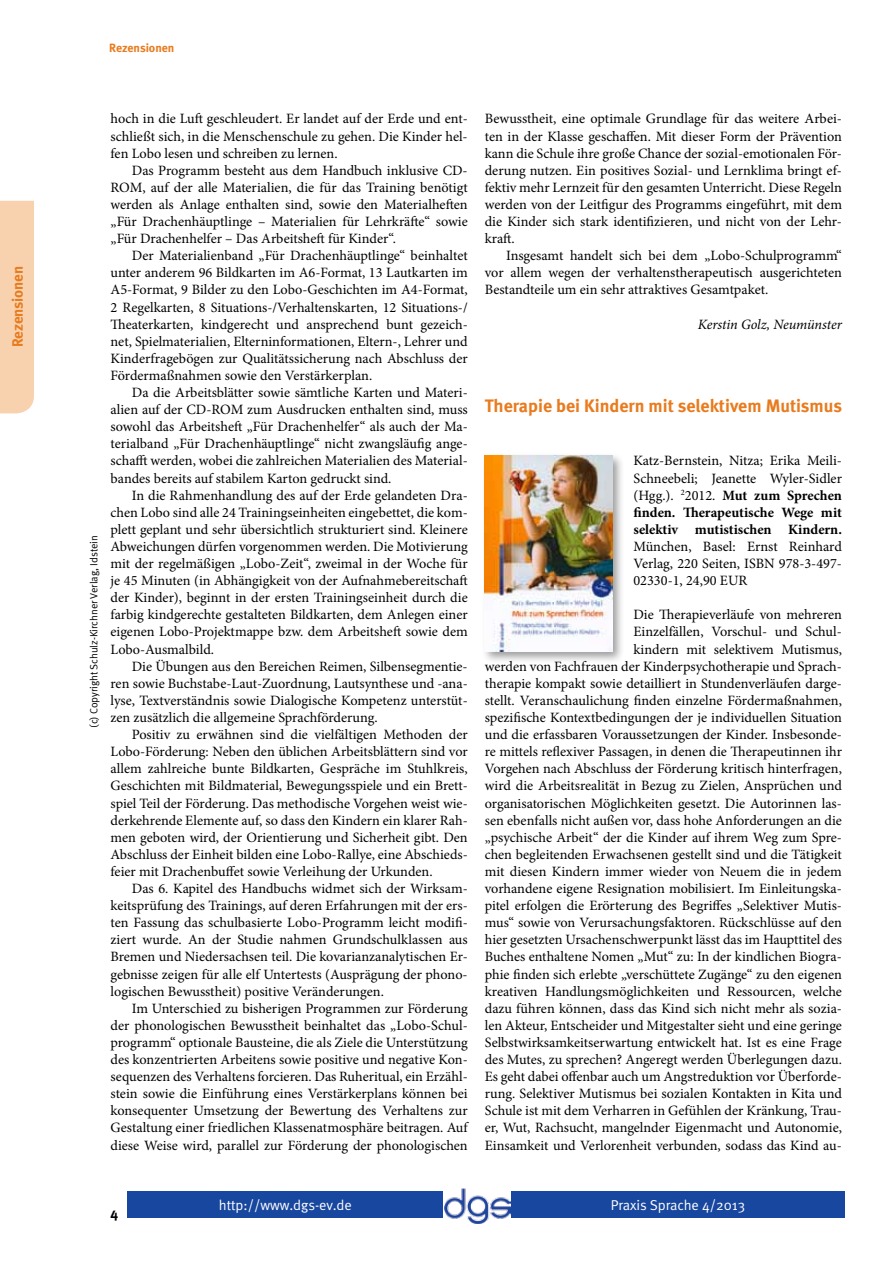
<style>
.page{position:relative;width:893px;height:1263px;background:#fff}
.page>*{position:absolute;margin:0;border:0;box-sizing:border-box;transform-origin:0 0}
.t1{font:700 18px "Meta";color:#e87b1e}
.t2{font:700 15px "Meta";color:#e87b1e}
.t3{font:14.25px/17.1px "Minion Pro";color:#000;text-align:justify}
.t4{font:14.25px "Meta Normal";color:#fff}
.t5{font:italic 14.25px "Minion Pro";letter-spacing:-.01em;color:#000}
.t6{font:700 14.25px "Meta";color:#000}
.t7{font:700 12px "Meta";color:#e87b1e}
.t8{font:10.5px "Meta Normal";color:#000}
.s1{font-weight:700}
</style>
<div class="page">
<div style="left:0;top:201px;width:34px;height:212px;background:#f8d1ae"></div>
<div style="left:511px;top:1191px;width:334px;height:27px;background:#17479e"></div>
<div style="left:128px;top:1191px;width:315px;height:27px;background:#17479e"></div>
<img style="left:444px;top:1188px;width:66px;height:36px">
<div style="left:481px;top:452px;width:143px;height:212px;background:#000;opacity:.4"></div>
<img style="left:485px;top:456px;width:127px;height:195px">
<p class="t2" style="left:9px;top:347px;width:83px;rotate:-90deg">Rezensionen</p>
<p class="t7" style="left:109px;top:41px;width:67px">Rezensionen</p>
<p class="t8" style="left:88px;top:728px;width:194px;rotate:-90deg">(c) Copyright Schulz-Kirchner Verlag, Idstein</p>
<p class="t3" style="left:111px;top:110px;width:359px">hoch in die Luft geschleudert. Er landet auf der Erde und ent&shy;schließt sich, in die Menschenschule zu gehen. Die Kinder hel&shy;fen Lobo lesen und schreiben zu lernen.</p>
<p class="t3" style="left:111px;top:162px;width:359px;text-indent:21px">Das Programm besteht aus dem Handbuch inklusive CD-ROM, auf der alle Materialien, die für das Training benötigt werden als Anlage enthalten sind, sowie den Materialheften „Für Drachenhäuptlinge – Materialien für Lehrkräfte“ sowie „Für Drachenhelfer – Das Arbeitsheft für Kinder“.</p>
<p class="t3" style="left:111px;top:247px;width:359px;text-indent:21px">Der Materialienband „Für Drachenhäuptlinge“ beinhaltet unter anderem 96 Bildkarten im A6-Format, 13 Lautkarten im A5-Format, 9 Bilder zu den Lobo-Geschichten im A4-Format, 2 Regelkarten, 8 Situations-/Verhaltenskarten, 12 Situations-/ Theaterkarten, kindgerecht und ansprechend bunt gezeich&shy;net, Spielmaterialien, Elterninformationen, Eltern-, Lehrer und Kinderfragebögen zur Qualitätssicherung nach Abschluss der Fördermaßnahmen sowie den Verstärkerplan.</p>
<p class="t3" style="left:111px;top:384px;width:359px;text-indent:21px">Da die Arbeitsblätter sowie sämtliche Karten und Materi&shy;alien auf der CD-ROM zum Ausdrucken enthalten sind, muss sowohl das Arbeitsheft „Für Drachenhelfer“ als auch der Ma&shy;terialband „Für Drachenhäuptlinge“ nicht zwangsläufig ange&shy;schafft werden, wobei die zahlreichen Materialien des Material&shy;bandes bereits auf stabilem Karton gedruckt sind.</p>
<p class="t3" style="left:111px;top:487px;width:359px;text-indent:21px">In die Rahmenhandlung des auf der Erde gelandeten Dra&shy;chen Lobo sind alle 24 Trainingseinheiten eingebettet, die kom&shy;plett geplant und sehr übersichtlich strukturiert sind. Kleinere Abweichungen dürfen vorgenommen werden. Die Motivierung mit der regelmäßigen „Lobo-Zeit“, zweimal in der Woche für je 45 Minuten (in Abhängigkeit von der Aufnahmebereitschaft der Kinder), beginnt in der ersten Trainingseinheit durch die farbig kindgerechte gestalteten Bildkarten, dem Anlegen einer eigenen Lobo-Projektmappe bzw. dem Arbeitsheft sowie dem Lobo-Ausmalbild.</p>
<p class="t3" style="left:111px;top:658px;width:359px;text-indent:21px">Die Übungen aus den Bereichen Reimen, Silbensegmentie&shy;ren sowie Buchstabe-Laut-Zuordnung, Lautsynthese und -ana&shy;lyse, Textverständnis sowie Dialogische Kompetenz unterstüt&shy;zen zusätzlich die allgemeine Sprachförderung.</p>
<p class="t3" style="left:111px;top:726px;width:359px;text-indent:21px">Positiv zu erwähnen sind die vielfältigen Methoden der Lobo-Förderung: Neben den üblichen Arbeitsblättern sind vor allem zahlreiche bunte Bildkarten, Gespräche im Stuhlkreis, Geschichten mit Bildmaterial, Bewegungsspiele und ein Brett&shy;spiel Teil der Förderung. Das methodische Vorgehen weist wie&shy;derkehrende Elemente auf, so dass den Kindern ein klarer Rah&shy;men geboten wird, der Orientierung und Sicherheit gibt. Den Abschluss der Einheit bilden eine Lobo-Rallye, eine Abschieds&shy;feier mit Drachenbuffet sowie Verleihung der Urkunden.</p>
<p class="t3" style="left:111px;top:880px;width:359px;text-indent:21px">Das 6. Kapitel des Handbuchs widmet sich der Wirksam&shy;keitsprüfung des Trainings, auf deren Erfahrungen mit der ers&shy;ten Fassung das schulbasierte Lobo-Programm leicht modifi&shy;ziert wurde. An der Studie nahmen Grundschulklassen aus Bremen und Niedersachsen teil. Die kovarianzanalytischen Er&shy;gebnisse zeigen für alle elf Untertests (Ausprägung der phono&shy;logischen Bewusstheit) positive Veränderungen.</p>
<p class="t3" style="left:111px;top:1000px;width:359px;text-indent:21px">Im Unterschied zu bisherigen Programmen zur Förderung der phonologischen Bewusstheit beinhaltet das „Lobo-Schul&shy;programm“ optionale Bausteine, die als Ziele die Unterstützung des konzentrierten Arbeitens sowie positive und negative Kon&shy;sequenzen des Verhaltens forcieren. Das Ruheritual, ein Erzähl&shy;stein sowie die Einführung eines Verstärkerplans können bei konsequenter Umsetzung der Bewertung des Verhaltens zur Gestaltung einer friedlichen Klassenatmosphäre beitragen. Auf diese Weise wird, parallel zur Förderung der phonologischen</p>
<p class="t3" style="left:485px;top:110px;width:359px">Bewusstheit, eine optimale Grundlage für das weitere Arbei&shy;ten in der Klasse geschaffen. Mit dieser Form der Prävention kann die Schule ihre große Chance der sozial-emotionalen För&shy;derung nutzen. Ein positives Sozial- und Lernklima bringt ef&shy;fektiv mehr Lernzeit für den gesamten Unterricht. Diese Regeln werden von der Leitfigur des Programms eingeführt, mit dem die Kinder sich stark identifizieren, und nicht von der Lehr&shy;kraft.</p>
<p class="t3" style="left:485px;top:247px;width:359px;text-indent:21px">Insgesamt handelt sich bei dem „Lobo-Schulprogramm“ vor allem wegen der verhaltenstherapeutisch ausgerichteten Bestandteile um ein sehr attraktives Gesamtpaket.</p>
<p class="t5" style="left:698px;top:314px;width:146px">Kerstin Golz, Neumünster</p>
<p class="t1" style="left:485px;top:395px;width:359px">Therapie bei Kindern mit selektivem Mutismus</p>
<p class="t3" style="left:633px;top:452px;width:210px">Katz-Bernstein, Nitza; Erika Meili-Schneebeli; Jeanette Wyler-Sidler (Hgg.). <sup>2</sup>2012. <span class="s1">Mut zum Sprechen finden. Therapeutische Wege mit selektiv mutistischen Kindern.</span></p>
<p class="t3" style="left:633px;top:538px;width:210px">München, Basel: Ernst Reinhard Verlag, 220 Seiten, ISBN 978-3-497- 02330-1, 24,90 EUR</p>
<p class="t3" style="left:485px;top:606px;width:359px;text-align:right">Die Therapieverläufe von mehreren<br>Einzelfällen, Vorschul- und Schul-<br>kindern mit selektivem Mutismus,<br>werden von Fachfrauen der Kinderpsychotherapie und Sprach&shy;therapie kompakt sowie detailliert in Stundenverläufen darge&shy;stellt. Veranschaulichung finden einzelne Fördermaßnahmen, spezifische Kontextbedingungen der je individuellen Situation und die erfassbaren Voraussetzungen der Kinder. Insbesonde&shy;re mittels reflexiver Passagen, in denen die Therapeutinnen ihr Vorgehen nach Abschluss der Förderung kritisch hinterfragen, wird die Arbeitsrealität in Bezug zu Zielen, Ansprüchen und organisatorischen Möglichkeiten gesetzt. Die Autorinnen las&shy;sen ebenfalls nicht außen vor, dass hohe Anforderungen an die „psychische Arbeit“ der die Kinder auf ihrem Weg zum Spre&shy;chen begleitenden Erwachsenen gestellt sind und die Tätigkeit mit diesen Kindern immer wieder von Neuem die in jedem vorhandene eigene Resignation mobilisiert. Im Einleitungska&shy;pitel erfolgen die Erörterung des Begriffes „Selektiver Mutis&shy;mus“ sowie von Verursachungsfaktoren. Rückschlüsse auf den hier gesetzten Ursachenschwerpunkt lässt das im Haupttitel des Buches enthaltene Nomen „Mut“ zu: In der kindlichen Biogra&shy;phie finden sich erlebte „verschüttete Zugänge“ zu den eigenen kreativen Handlungsmöglichkeiten und Ressourcen, welche dazu führen können, dass das Kind sich nicht mehr als sozia&shy;len Akteur, Entscheider und Mitgestalter sieht und eine geringe Selbstwirksamkeitserwartung entwickelt hat. Ist es eine Frage des Mutes, zu sprechen? Angeregt werden Überlegungen dazu.<br>Es geht dabei offenbar auch um Angstreduktion vor Überforde&shy;rung. Selektiver Mutismus bei sozialen Kontakten in Kita und Schule ist mit dem Verharren in Gefühlen der Kränkung, Trau&shy;er, Wut, Rachsucht, mangelnder Eigenmacht und Autonomie, Einsamkeit und Verlorenheit verbunden, sodass das Kind au-</p>
<p class="t6" style="left:111px;top:1204px;width:9px">4</p>
<p class="t4" style="left:219px;top:1197px;width:134px">http://www.dgs-ev.de</p>
<p class="t4" style="left:611px;top:1197px;width:136px">Praxis Sprache 4/2013</p>
</div>
